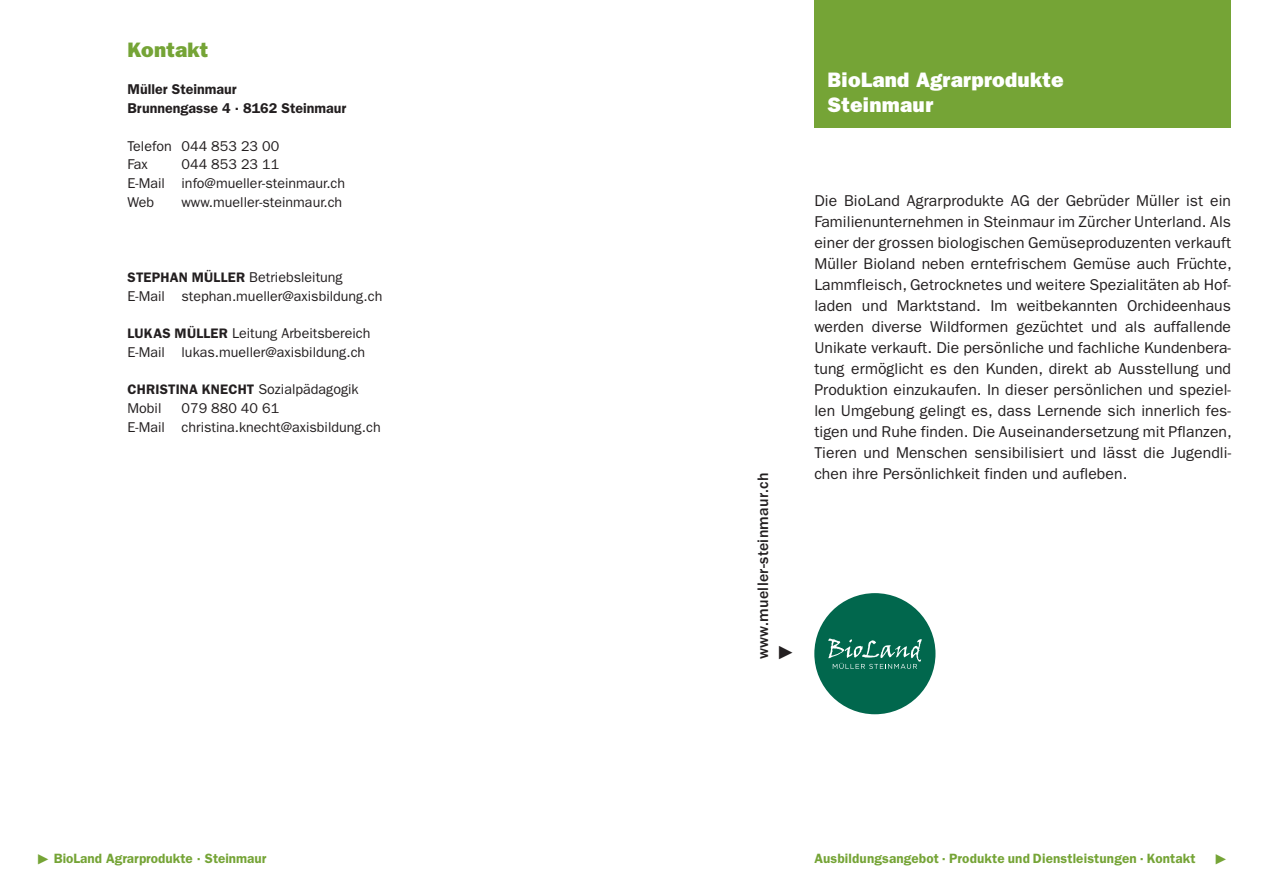
<style>
.page{position:relative;width:1263px;height:893px;background:#fff}
.page>*{position:absolute;margin:0;border:0;box-sizing:border-box;transform-origin:0 0}
.t1{font:800 21px/25.2px "Franklin Gothic";letter-spacing:.01em;color:#fff}
.t2{font:800 21px "Franklin Gothic";letter-spacing:.01em;color:#75a436}
.t3{font:15.75px/21px "Franklin Gothic";letter-spacing:.005em;color:#231f20;text-align:justify}
.t4{font:500 15.75px "Franklin Gothic";letter-spacing:.02em;color:#231f20}
.t5{font:14.25px/18.8px "Franklin Gothic";color:#231f20}
.t6{font:600 14.25px/18.8px "Franklin Gothic";color:#231f20}
.t7{font:600 13.8px "Franklin Gothic";letter-spacing:.01em;color:#231f20}
.t8{font:600 13.5px "Franklin Gothic";letter-spacing:.01em;color:#75a436}
.s1{font-weight:600;font-size:13.8px}
</style>
<div class="page">
<div style="left:814px;top:0;width:417px;height:128px;background:#75a436"></div>
<div style="left:814px;top:593px;width:121px;height:121px;background:#01674d;border-radius:50%"></div>
<svg style="left:828px;top:638px;width:94px;height:31px"></svg>
<h1 class="t2" style="left:128px;top:37px;width:82px">Kontakt</h1>
<p class="t6" style="left:128px;top:80px;width:220px">Müller Steinmaur<br>Brunnengasse 4 · 8162 Steinmaur</p>
<p class="t5" style="left:128px;top:137px;width:153px">Telefon 044 853 23 00<br>Fax</p>
<p class="t5" style="left:128px;top:155px;width:219px;text-indent:54px">044 853 23 11<br>E-Mail info@mueller-steinmaur.ch<br>Web</p>
<p class="t5" style="left:182px;top:193px;width:162px">www.mueller-steinmaur.ch</p>
<p class="t5" style="left:128px;top:268px;width:256px"><span class="s1">STEPHAN MÜLLER</span> Betriebsleitung<br>E-Mail stephan.mueller@axisbildung.ch</p>
<p class="t5" style="left:128px;top:324px;width:244px"><span class="s1">LUKAS MÜLLER</span> Leitung Arbeitsbereich<br>E-Mail lukas.mueller@axisbildung.ch</p>
<p class="t7" style="left:128px;top:382px;width:93px">Christina Knecht</p>
<p class="t5" style="left:258px;top:380px;width:102px">Sozialpädagogik</p>
<p class="t5" style="left:128px;top:399px;width:35px">Mobil</p>
<p class="t5" style="left:128px;top:399px;width:255px;text-indent:54px">079 880 40 61<br>E-Mail christina.knecht@axisbildung.ch</p>
<p class="t8" style="left:30px;top:851px;width:238px">✓BioLand Agrarprodukte · Steinmaur</p>
<p class="t4" style="left:754px;top:659px;width:188px;rotate:-90deg">www.mueller-steinmaur.ch</p>
<h1 class="t1" style="left:827px;top:67px;width:238px">BioLand Agrarprodukte<br>Steinmaur</h1>
<p class="t3" style="left:814px;top:191px;width:419px">Die BioLand Agrarprodukte AG der Gebrüder Müller ist ein Familienunternehmen in Steinmaur im Zürcher Unterland. Als einer der grossen biologischen Gemüseproduzenten verkauft Müller Bioland neben erntefrischem Gemüse auch Früchte, Lammfleisch, Getrocknetes und weitere Spezialitäten ab Hof&shy;laden und Marktstand. Im weitbekannten Orchideenhaus werden diverse Wildformen gezüchtet und als auffallende Unikate verkauft. Die persönliche und fachliche Kundenbera&shy;tung ermöglicht es den Kunden, direkt ab Ausstellung und Produktion einzukaufen. In dieser persönlichen und speziel&shy;len Umgebung gelingt es, dass Lernende sich innerlich fes&shy;tigen und Ruhe finden. Die Auseinandersetzung mit Pflanzen, Tieren und Menschen sensibilisiert und lässt die Jugendli&shy;chen ihre Persönlichkeit finden und aufleben.</p>
<p class="t8" style="left:814px;top:851px;width:418px">Ausbildungsangebot · Produkte und Dienstleistungen · Kontakt ✓</p>
</div>
